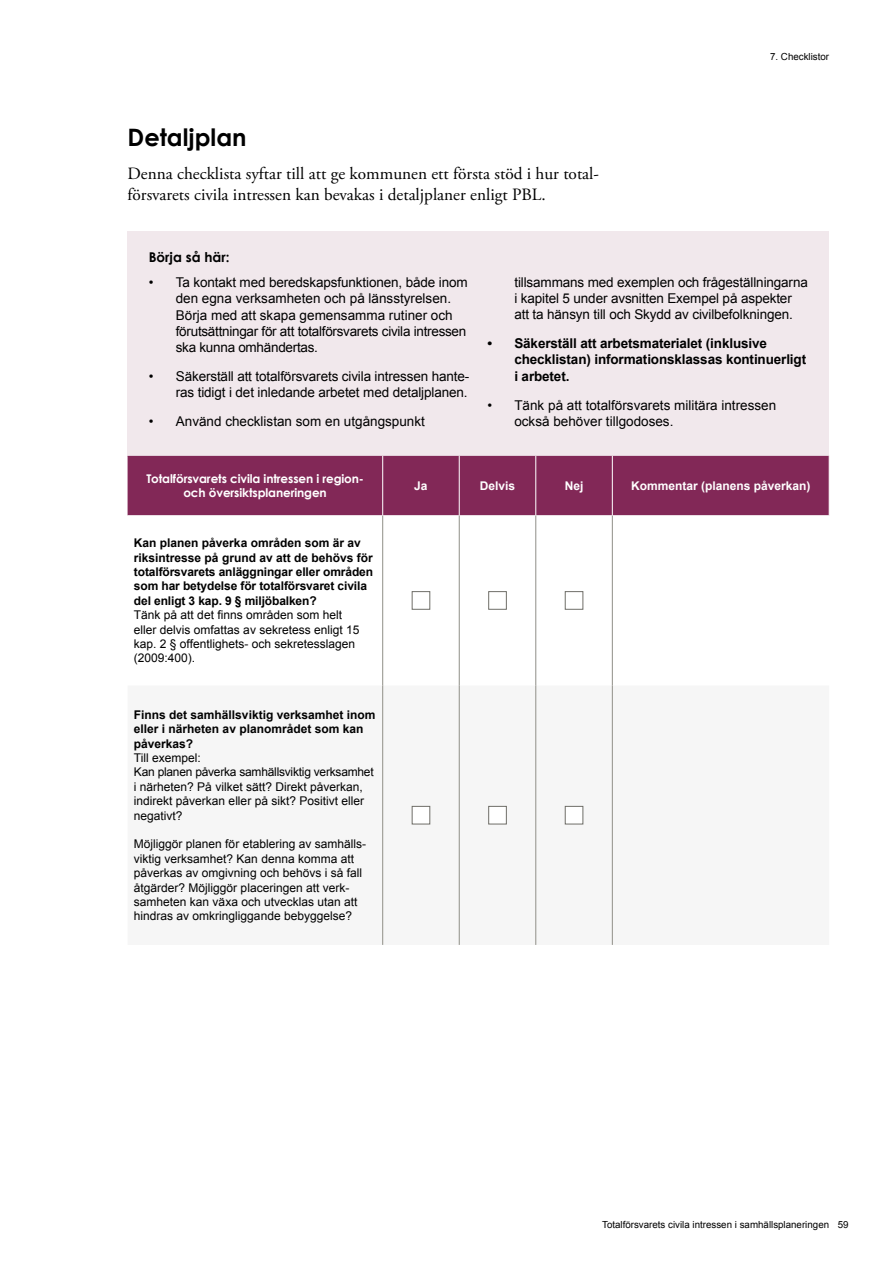
<style>
.page{position:relative;width:893px;height:1263px;background:#fff}
.page>*{position:absolute;margin:0;border:0;box-sizing:border-box;transform-origin:0 0}
.Mellanrubrik_H2{font:700 24px "Century Gothic";color:#000}
.Brödtext_P{font:17.25px/20.7px "Adobe Garamond Pro";color:#000}
.Text{font:13.5px/16.2px "Arial";letter-spacing:-.01em;color:#000}
.Text-2{font:700 13.5px/16.2px "Arial";letter-spacing:-.01em;color:#000}
.Inforuta{font:700 13.5px "Century Gothic";color:#000}
.Text_vänster_kolumn{font:12px/14.4px "Arial";color:#000}
.Text_vänster_kolumn-2{font:700 12px/14.4px "Arial";color:#000}
.Rubrik_kolumn{font:700 12px/14.4px "Century Gothic";letter-spacing:-.01em;color:#fff;text-align:center}
.Rubrik_kolumn-2{font:700 12px "Arial";color:#fff}
.t1{font:9.75px "Arial";color:#000}
</style>
<div class="page">
<div style="left:128px;top:231px;width:701px;height:225px;background:#f1e8ec"></div>
<div style="left:128px;top:456px;width:701px;height:59px;background:#822857"></div>
<svg style="left:128px;top:515px;width:701px;height:170px"></svg>
<div style="left:383px;top:685px;width:229px;height:260px;background:#f6f6f6"></div>
<hr style="left:382px;top:515px;width:1px;height:170px;background:#908f88">
<hr style="left:459px;top:515px;width:1px;height:170px;background:#908f88">
<hr style="left:535px;top:515px;width:1px;height:170px;background:#908f88">
<hr style="left:612px;top:515px;width:1px;height:170px;background:#908f88">
<hr style="left:382px;top:685px;width:1px;height:260px;background:#908f88">
<hr style="left:459px;top:685px;width:1px;height:260px;background:#908f88">
<hr style="left:535px;top:685px;width:1px;height:260px;background:#908f88">
<hr style="left:612px;top:685px;width:1px;height:260px;background:#908f88">
<hr style="left:382px;top:456px;width:1px;height:59px;background:#fff">
<hr style="left:459px;top:456px;width:1px;height:59px;background:#fff">
<hr style="left:535px;top:456px;width:1px;height:59px;background:#fff">
<hr style="left:612px;top:456px;width:1px;height:59px;background:#fff">
<div style="left:412px;top:591px;width:18px;height:19px;background:#fff;border:1px solid #6f6e68"></div>
<div style="left:488px;top:591px;width:19px;height:19px;background:#fff;border:1px solid #6f6e68"></div>
<div style="left:565px;top:591px;width:18px;height:19px;background:#fff;border:1px solid #6f6e68"></div>
<div style="left:412px;top:806px;width:18px;height:18px;background:#fff;border:1px solid #6f6e68"></div>
<div style="left:488px;top:806px;width:19px;height:18px;background:#fff;border:1px solid #6f6e68"></div>
<div style="left:565px;top:806px;width:18px;height:18px;background:#fff;border:1px solid #6f6e68"></div>
<h2 class="Mellanrubrik_H2" style="left:128px;top:119px;width:121px">Detaljplan</h2>
<p class="Brödtext_P" style="left:128px;top:164px;width:472px">Denna checklista syftar till att ge kommunen ett första stöd i hur total&shy;försvarets civila intressen kan bevakas i detaljplaner enligt PBL.</p>
<p class="t1" style="left:770px;top:50px;width:61px">7. Checklistor</p>
<p class="Inforuta" style="left:149px;top:247px;width:82px">Börja så här:</p>
<p class="Text" style="left:176px;top:274px;width:293px;text-indent:-27px">• Ta kontakt med beredskapsfunktionen, både inom den egna verksamheten och på länsstyrelsen.<br>Börja med att skapa gemensamma rutiner och förutsättningar för att totalförsvarets civila intressen ska kunna omhändertas.</p>
<p class="Text" style="left:149px;top:368px;width:322px;text-align:right">• Säkerställ att totalförsvarets civila intressen hante&shy;ras tidigt i det inledande arbetet med detaljplanen.</p>
<p class="Text" style="left:149px;top:413px;width:278px">• Använd checklistan som en utgångspunkt</p>
<p class="Text" style="left:514px;top:274px;width:295px">tillsammans med exemplen och frågeställningarna i kapitel 5 under avsnitten Exempel på aspekter att ta hänsyn till och Skydd av civilbefolkningen.</p>
<p class="Text-2" style="left:514px;top:336px;width:293px;text-indent:-27px">• Säkerställ att arbetsmaterialet (inklusive checklistan) informationsklassas kontinuerligt i arbetet.</p>
<p class="Text" style="left:514px;top:397px;width:263px;text-indent:-27px">• Tänk på att totalförsvarets militära intressen också behöver tillgodoses.</p>
<p class="Rubrik_kolumn" style="left:146px;top:471px;width:217px">Totalförsvarets civila intressen i region&shy;och översiktsplaneringen</p>
<p class="Rubrik_kolumn-2" style="left:414px;top:478px;width:15px">Ja</p>
<p class="Rubrik_kolumn-2" style="left:480px;top:478px;width:37px">Delvis</p>
<p class="Rubrik_kolumn-2" style="left:565px;top:478px;width:20px">Nej</p>
<p class="Rubrik_kolumn-2" style="left:631px;top:478px;width:181px">Kommentar (planens påverkan)</p>
<p class="Text_vänster_kolumn-2" style="left:134px;top:536px;width:241px">Kan planen påverka områden som är av riksintresse på grund av att de behövs för totalförsvarets anläggningar eller områden som har betydelse för totalförsvaret civila del enligt 3 kap. 9 § miljöbalken?</p>
<p class="Text_vänster_kolumn" style="left:134px;top:608px;width:227px">Tänk på att det finns områden som helt eller delvis omfattas av sekretess enligt 15 kap. 2 § offentlighets- och sekretesslagen (2009:400).</p>
<p class="Text_vänster_kolumn-2" style="left:134px;top:708px;width:243px">Finns det samhällsviktig verksamhet inom eller i närheten av planområdet som kan påverkas?</p>
<p class="Text_vänster_kolumn" style="left:134px;top:751px;width:68px">Till exempel:</p>
<p class="Text_vänster_kolumn" style="left:134px;top:765px;width:241px">Kan planen påverka samhällsviktig verksamhet i närheten? På vilket sätt? Direkt påverkan, indirekt påverkan eller på sikt? Positivt eller negativt?</p>
<p class="Text_vänster_kolumn" style="left:134px;top:837px;width:234px">Möjliggör planen för etablering av samhälls&shy;viktig verksamhet? Kan denna komma att påverkas av omgivning och behövs i så fall åtgärder? Möjliggör placeringen att verk&shy;samheten kan växa och utvecklas utan att hindras av omkringliggande bebyggelse?</p>
<p class="t1" style="left:602px;top:1218px;width:248px">Totalförsvarets civila intressen i samhällsplaneringen 59</p>
</div>
